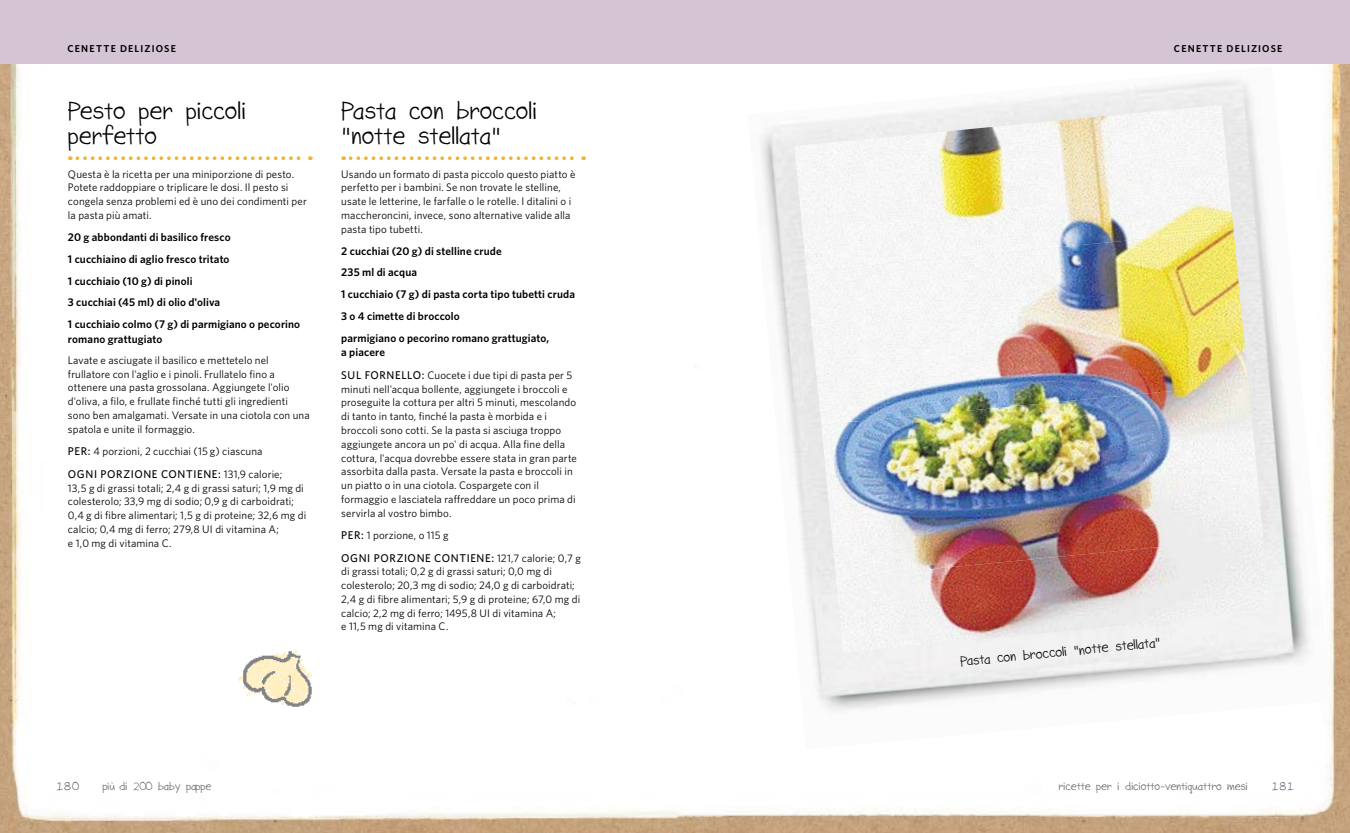
<style>
.page{position:relative;width:1350px;height:833px;background:#fff}
.page>*{position:absolute;margin:0;border:0;box-sizing:border-box;transform-origin:0 0}
._3_recipe_title{font:700 25px/25px "Sorbet";color:#000}
.caption2{font:700 13.75px "Sorbet";color:#000}
._3_recipe_ingred{font:600 11.25px/14.4px "Whitney";letter-spacing:.01em;color:#000}
._3_recipe_text{font:500 11.25px "Whitney";letter-spacing:.055em;color:#000}
.t1{font:700 11.25px "Sorbet";letter-spacing:.005em;color:#636466}
.t2{font:700 11.25px "Sorbet";letter-spacing:.1em;color:#4f4f51}
._3_recipe_text-2{font:11px/13.8px "Whitney";letter-spacing:.01em;color:#000}
.cap_eyebrow_tab_righ{font:600 10px "Whitney";letter-spacing:.115em;color:#000}
.s1{font-weight:500;font-size:11.25px}
.s2{font-weight:400;font-size:11px}
</style>
<div class="page">
<img style="left:0;top:64px;width:1350px;height:768px">
<svg style="left:351px;top:156px;width:233px;height:4px"></svg>
<svg style="left:77px;top:156px;width:234px;height:4px"></svg>
<div style="left:0;top:0;width:1350px;height:64px;background:#d5c4d4"></div>
<img style="left:212px;top:649px;width:156px;height:105px">
<img style="left:748px;top:66px;width:583px;height:683px">
<img style="left:1234px;top:105px;width:36px;height:15px">
<img style="left:794px;top:105px;width:440px;height:166px">
<img style="left:806px;top:230px;width:442px;height:195px">
<img style="left:821px;top:383px;width:442px;height:195px">
<img style="left:836px;top:537px;width:434px;height:115px">
<p class="cap_eyebrow_tab_righ" style="left:68px;top:42px;width:110px">CENETTE DELIZIOSE</p>
<p class="cap_eyebrow_tab_righ" style="left:1174px;top:42px;width:110px">CENETTE DELIZIOSE</p>
<p class="_3_recipe_title" style="left:68px;top:99px;width:179px">Pesto per piccoli perfetto</p>
<p class="_3_recipe_text-2" style="left:68px;top:167px;width:240px">Questa è la ricetta per una miniporzione di pesto.<br>Potete raddoppiare o triplicare le dosi. Il pesto si congela senza problemi ed è uno dei condimenti per la pasta più amati.</p>
<p class="_3_recipe_ingred" style="left:68px;top:229px;width:164px">20 g abbondanti di basilico fresco</p>
<p class="_3_recipe_ingred" style="left:68px;top:251px;width:163px">1 cucchiaino di aglio fresco tritato</p>
<p class="_3_recipe_ingred" style="left:68px;top:273px;width:126px">1 cucchiaio (10 g) di pinoli</p>
<p class="_3_recipe_ingred" style="left:68px;top:295px;width:154px">3 cucchiai (45 ml) di olio d'oliva</p>
<p class="_3_recipe_ingred" style="left:68px;top:317px;width:234px">1 cucchiaio colmo (7 g) di parmigiano o pecorino romano grattugiato</p>
<p class="_3_recipe_text-2" style="left:68px;top:353px;width:243px">Lavate e asciugate il basilico e mettetelo nel frullatore con l'aglio e i pinoli. Frullatelo fino a ottenere una pasta grossolana. Aggiungete l'olio d'oliva, a filo, e frullate finché tutti gli ingredienti sono ben amalgamati. Versate in una ciotola con una spatola e unite il formaggio.</p>
<p class="_3_recipe_text-2" style="left:68px;top:444px;width:196px"><span class="s1">PER:</span> 4 porzioni, 2 cucchiai (15 g) ciascuna</p>
<p class="_3_recipe_text" style="left:68px;top:467px;width:216px">OGNI PORZIONE CONTIENE: <span class="s2">131,9 calorie;</span></p>
<p class="_3_recipe_text-2" style="left:68px;top:480px;width:240px">13,5 g di grassi totali; 2,4 g di grassi saturi; 1,9 mg di colesterolo; 33,9 mg di sodio; 0,9 g di carboidrati; 0,4 g di fibre alimentari; 1,5 g di proteine; 32,6 mg di calcio; 0,4 mg di ferro; 279,8 UI di vitamina A;<br>e 1,0 mg di vitamina C.</p>
<p class="_3_recipe_title" style="left:341px;top:99px;width:197px">Pasta con broccoli "notte stellata"</p>
<p class="_3_recipe_text-2" style="left:341px;top:167px;width:236px">Usando un formato di pasta piccolo questo piatto è perfetto per i bambini. Se non trovate le stelline, usate le letterine, le farfalle o le rotelle. I ditalini o i maccheroncini, invece, sono alternative valide alla pasta tipo tubetti.</p>
<p class="_3_recipe_ingred" style="left:341px;top:243px;width:162px">2 cucchiai (20 g) di stelline crude</p>
<p class="_3_recipe_ingred" style="left:341px;top:265px;width:77px">235 ml di acqua</p>
<p class="_3_recipe_ingred" style="left:341px;top:287px;width:235px">1 cucchiaio (7 g) di pasta corta tipo tubetti cruda</p>
<p class="_3_recipe_ingred" style="left:341px;top:309px;width:120px">3 o 4 cimette di broccolo</p>
<p class="_3_recipe_ingred" style="left:341px;top:330px;width:209px">parmigiano o pecorino romano grattugiato, a piacere</p>
<p class="_3_recipe_text-2" style="left:341px;top:368px;width:237px"><span class="s1">SUL FORNELLO:</span> Cuocete i due tipi di pasta per 5 minuti nell'acqua bollente, aggiungete i broccoli e proseguite la cottura per altri 5 minuti, mescolando di tanto in tanto, finché la pasta è morbida e i broccoli sono cotti. Se la pasta si asciuga troppo aggiungete ancora un po' di acqua. Alla fine della cottura, l'acqua dovrebbe essere stata in gran parte assorbita dalla pasta. Versate la pasta e broccoli in un piatto o in una ciotola. Cospargete con il formaggio e lasciatela raffreddare un poco prima di servirla al vostro bimbo.</p>
<p class="_3_recipe_text-2" style="left:341px;top:528px;width:109px"><span class="s1">PER:</span> 1 porzione, o 115 g</p>
<p class="_3_recipe_text" style="left:341px;top:551px;width:241px">OGNI PORZIONE CONTIENE: <span class="s2">121,7 calorie; 0,7 g</span></p>
<p class="_3_recipe_text-2" style="left:341px;top:564px;width:240px">di grassi totali; 0,2 g di grassi saturi; 0,0 mg di colesterolo; 20,3 mg di sodio; 24,0 g di carboidrati; 2,4 g di fibre alimentari; 5,9 g di proteine; 67,0 mg di calcio; 2,2 mg di ferro; 1495,8 UI di vitamina A;<br>e 11,5 mg di vitamina C.</p>
<p class="caption2" style="left:960px;top:652px;width:202px;rotate:-5deg">Pasta con broccoli "notte stellata"</p>
<p class="t2" style="left:57px;top:779px;width:24px">180</p>
<p class="t1" style="left:102px;top:779px;width:110px">più di 200 baby pappe</p>
<p class="t1" style="left:1059px;top:779px;width:190px">ricette per i diciotto-ventiquattro mesi</p>
<p class="t2" style="left:1272px;top:779px;width:23px">181</p>
</div>
